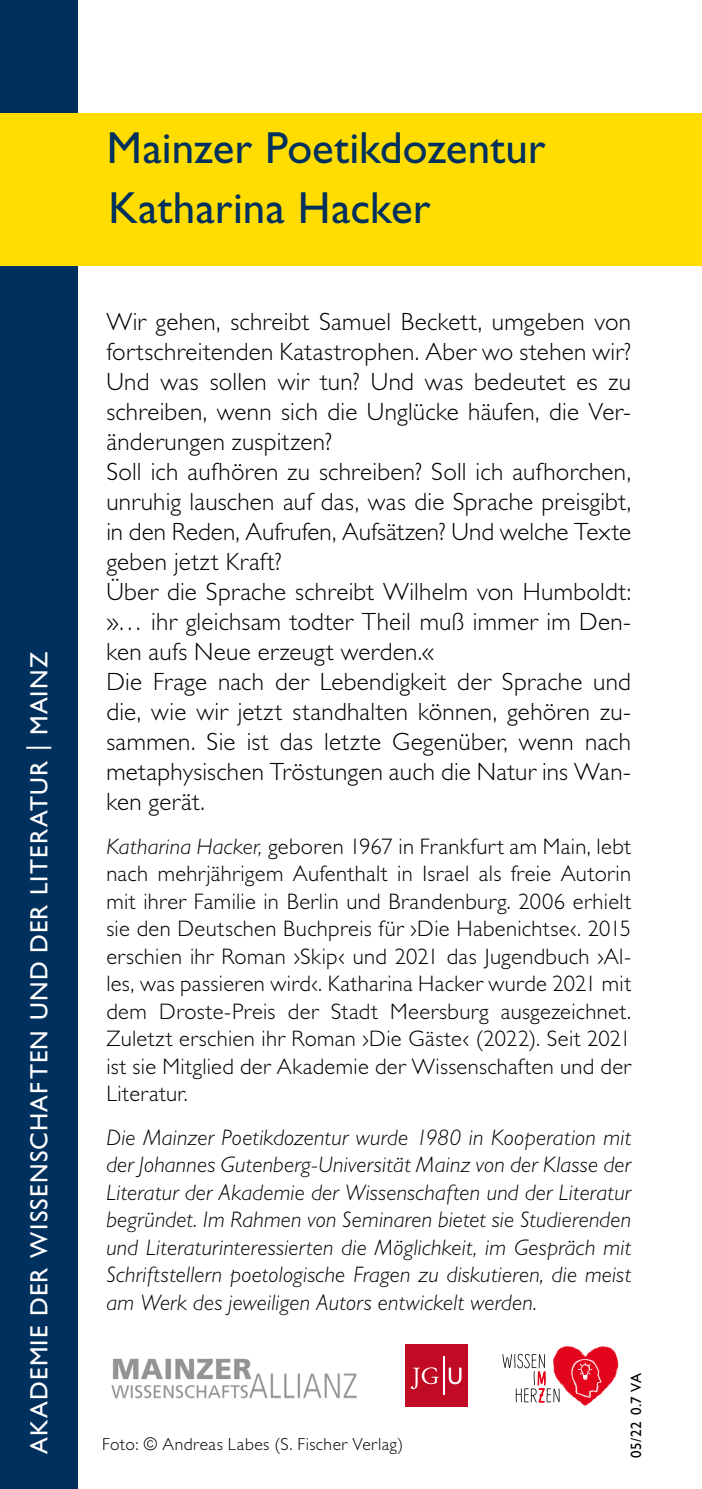
<style>
.page{position:relative;width:702px;height:1489px;background:#fff}
.page>*{position:absolute;margin:0;border:0;box-sizing:border-box;transform-origin:0 0}
.t1{font:45px/60px "Gill Sans Std";color:#00305d}
.t2{font:300 25px/30px "Gill Sans Std";letter-spacing:.01em;color:#000}
.t3{font:25px "Gill Sans Std";letter-spacing:.05em;color:#fff}
.t4{font:300 22.5px/27.5px "Gill Sans Std";letter-spacing:.015em;color:#000;text-align:justify}
.t5{font:italic 300 22.5px/27.5px "Gill Sans Std";letter-spacing:.01em;color:#000;text-align:justify}
.t6{font:300 17.5px "Gill Sans Std";letter-spacing:.025em;color:#000}
.t7{font:15px "Gill Sans Std";color:#000}
.s1{font-style:italic}
</style>
<div class="page">
<div style="left:0;top:0;width:78px;height:1488px;background:#00305d"></div>
<div style="left:0;top:113px;width:702px;height:153px;background:#fd0"></div>
<svg style="left:502px;top:1346px;width:116px;height:59px"></svg>
<div style="left:405px;top:1344px;width:63px;height:62px;background:#c10b25"></div>
<svg style="left:411px;top:1367px;width:27px;height:21px"></svg>
<svg style="left:448px;top:1367px;width:13px;height:17px"></svg>
<hr style="left:443px;top:1355px;width:1px;height:39px;background:#fff">
<img style="left:111px;top:1358px;width:246px;height:41px">
<p class="t3" style="left:25px;top:1453px;width:803px;rotate:-90deg">AKADEMIE DER WISSENSCHAFTEN UND DER LITERATUR | MAINZ</p>
<h1 class="t1" style="left:107px;top:119px;width:440px">Mainzer Poetikdozentur<br>Katharina Hacker</h1>
<p class="t2" style="left:106px;top:306px;width:526px">Wir gehen, schreibt Samuel Beckett, umgeben von fortschreitenden Katastrophen. Aber wo stehen wir?<br>Und was sollen wir tun? Und was bedeutet es zu schreiben, wenn sich die Unglücke häufen, die Ver&shy;änderungen zuspitzen?<br>Soll ich aufhören zu schreiben? Soll ich aufhorchen, unruhig lauschen auf das, was die Sprache preisgibt, in den Reden, Aufrufen, Aufsätzen? Und welche Texte geben jetzt Kraft?<br>Über die Sprache schreibt Wilhelm von Humboldt: »… ihr gleichsam todter Theil muß immer im Den&shy;ken aufs Neue erzeugt werden.«<br>Die Frage nach der Lebendigkeit der Sprache und die, wie wir jetzt standhalten können, gehören zu&shy;sammen. Sie ist das letzte Gegenüber, wenn nach metaphysischen Tröstungen auch die Natur ins Wan&shy;ken gerät.</p>
<p class="t4" style="left:106px;top:832px;width:526px"><span class="s1">Katharina Hacker,</span> geboren 1967 in Frankfurt am Main, lebt nach mehrjährigem Aufenthalt in Israel als freie Autorin mit ihrer Familie in Berlin und Brandenburg. 2006 erhielt sie den Deutschen Buchpreis für ›Die Habenichtse‹. 2015 erschien ihr Roman ›Skip‹ und 2021 das Jugendbuch ›Al&shy;les, was passieren wird‹. Katharina Hacker wurde 2021 mit dem Droste-Preis der Stadt Meersburg ausgezeichnet.<br>Zuletzt erschien ihr Roman ›Die Gäste‹ (2022). Seit 2021 ist sie Mitglied der Akademie der Wissenschaften und der Literatur.</p>
<p class="t5" style="left:106px;top:1123px;width:526px">Die Mainzer Poetikdozentur wurde 1980 in Kooperation mit der Johannes Gutenberg-Universität Mainz von der Klasse der Literatur der Akademie der Wissenschaften und der Literatur begründet. Im Rahmen von Seminaren bietet sie Studierenden und Literaturinteressierten die Möglichkeit, im Gespräch mit Schriftstellern poetologische Fragen zu diskutieren, die meist am Werk des jeweiligen Autors entwickelt werden.</p>
<p class="t6" style="left:102px;top:1434px;width:303px">Foto: © Andreas Labes (S. Fischer Verlag)</p>
<p class="t7" style="left:627px;top:1457px;width:86px;rotate:-90deg">05/22 0.7 VA</p>
</div>
